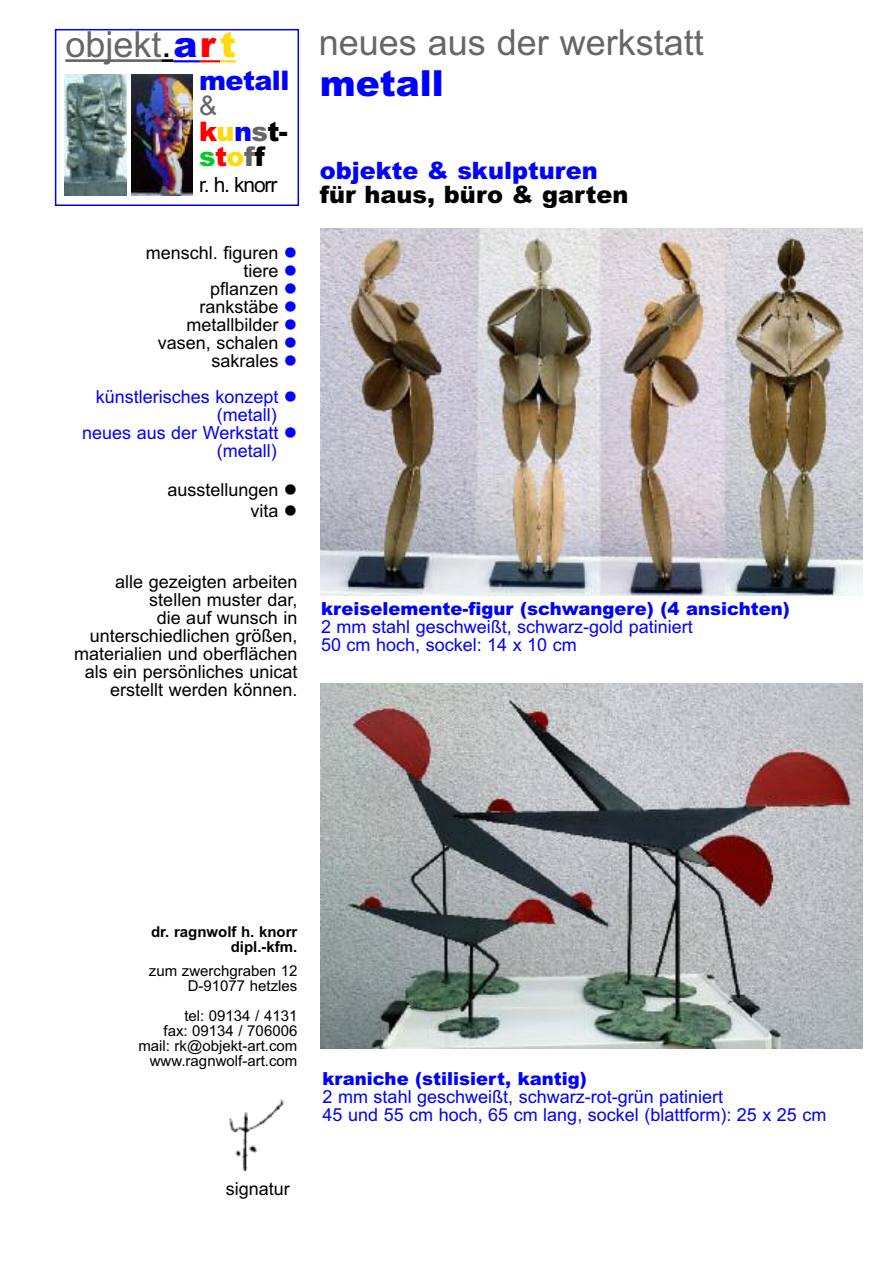
<style>
.page{position:relative;width:893px;height:1263px;background:#fff}
.page>*{position:absolute;margin:0;border:0;box-sizing:border-box;transform-origin:0 0}
.t1{font:36px "Arial";color:#666}
.t2{font:900 36px "Arial";color:#00f}
.t3{font:900 27px/25.5px "Arial";letter-spacing:-.02em;color:#000}
.t4{font:900 27px "Arial";letter-spacing:-.02em;color:#00f}
.t5{font:900 24px "Arial";color:#000}
.t6{font:900 24px "Arial";color:#00f}
.t7{font:21px "Arial";letter-spacing:-.055em;color:#000}
.t8{font:18px/18px "Arial";color:#000;text-align:right}
.t9{font:18px/18px "Arial";color:#00f}
.t10{font:900 18px "Arial";color:#00f}
.t11{font:15px/15px "Arial";color:#000;text-align:right}
.t12{font:700 15px/15px "Arial";color:#000;text-align:right}
.s1{color:#000}
.s2{font-weight:900;color:#00f}
.s3{font-weight:900;color:#f00}
.s4{font-weight:900;color:#ffdb0c}
.s5{font-weight:400;color:#666}
.s6{color:#f00}
.s7{color:#ffdb0c}
.s8{color:#00f}
.s9{color:#666}
.s10{color:#09c729}
</style>
<div class="page">
<img style="left:321px;top:684px;width:541px;height:364px">
<img style="left:321px;top:228px;width:541px;height:367px">
<img style="left:229px;top:1100px;width:55px;height:71px">
<div style="left:55px;top:29px;width:244px;height:177px;border:2px solid #00f"></div>
<hr style="left:65px;top:59px;width:96px;height:3px;background:#666">
<svg style="left:161px;top:59px;width:12px;height:3px"></svg>
<hr style="left:173px;top:60px;width:27px;height:2px;background:#00f">
<hr style="left:200px;top:60px;width:20px;height:2px;background:#f00">
<svg style="left:220px;top:60px;width:16px;height:2px"></svg>
<img style="left:64px;top:75px;width:63px;height:121px">
<img style="left:132px;top:75px;width:60px;height:120px">
<h1 class="t1" style="left:65px;top:23px;width:172px">objekt<span class="s1">.</span><span class="s2">a</span><span class="s3">r</span> <span class="s4">t</span></h1>
<h2 class="t4" style="left:199px;top:65px;width:92px">metall</h2>
<h2 class="t3" style="left:199px;top:93px;width:90px"><span class="s5">&amp; </span><span class="s6">k</span><span class="s7">u</span><span class="s8">n</span><span class="s9">s</span>t&shy;<span class="s10">s</span><span class="s6">t</span><span class="s7">o</span><span class="s9">f</span>f</h2>
<p class="t7" style="left:199px;top:172px;width:80px">r. h. knorr</p>
<p class="t8" style="left:146px;top:244px;width:153px">menschl. figuren <span class="s8">● </span>tiere <span class="s8">●<br></span>pflanzen <span class="s8">● </span>rankstäbe <span class="s8">● </span>metallbilder <span class="s8">● </span>vasen, schalen <span class="s8">● </span>sakrales <span class="s8">●</span></p>
<p class="t9" style="left:96px;top:388px;width:203px">künstlerisches konzept ●</p>
<p class="t9" style="left:217px;top:406px;width:62px">(metall)</p>
<p class="t9" style="left:82px;top:424px;width:217px">neues aus der Werkstatt ●</p>
<p class="t9" style="left:217px;top:442px;width:62px">(metall)</p>
<p class="t8" style="left:167px;top:480px;width:132px;line-height:21px">ausstellungen ● vita ●</p>
<h1 class="t1" style="left:319px;top:22px;width:387px">neues aus der werkstatt</h1>
<h1 class="t2" style="left:320px;top:62px;width:125px">metall</h1>
<h3 class="t6" style="left:320px;top:156px;width:280px">objekte &amp; skulpturen</h3>
<h3 class="t5" style="left:320px;top:180px;width:310px">für haus, büro &amp; garten</h3>
<p class="t8" style="left:74px;top:573px;width:225px">alle gezeigten arbeiten stellen muster dar,<br>die auf wunsch in unterschiedlichen größen, materialien und oberflächen als ein persönliches unicat erstellt werden können.</p>
<p class="t10" style="left:321px;top:598px;width:470px">kreiselemente-figur (schwangere) (4 ansichten)</p>
<p class="t9" style="left:321px;top:618px;width:373px">2 mm stahl geschweißt, schwarz-gold patiniert<br>50 cm hoch, sockel: 14 x 10 cm</p>
<p class="t12" style="left:151px;top:924px;width:148px">dr. ragnwolf h. knorr dipl.-kfm.</p>
<p class="t11" style="left:149px;top:963px;width:150px">zum zwerchgraben 12<br>D-91077 hetzles</p>
<p class="t11" style="left:138px;top:1008px;width:161px">tel: 09134 / 4131<br>fax: 09134 / 706006 mail: rk@objekt-art.com www.ragnwolf-art.com</p>
<p class="t8" style="left:226px;top:1180px;width:66px">signatur</p>
<p class="t10" style="left:323px;top:1068px;width:266px">kraniche (stilisiert, kantig)</p>
<p class="t9" style="left:323px;top:1088px;width:505px">2 mm stahl geschweißt, schwarz-rot-grün patiniert<br>45 und 55 cm hoch, 65 cm lang, sockel (blattform): 25 x 25 cm</p>
</div>
